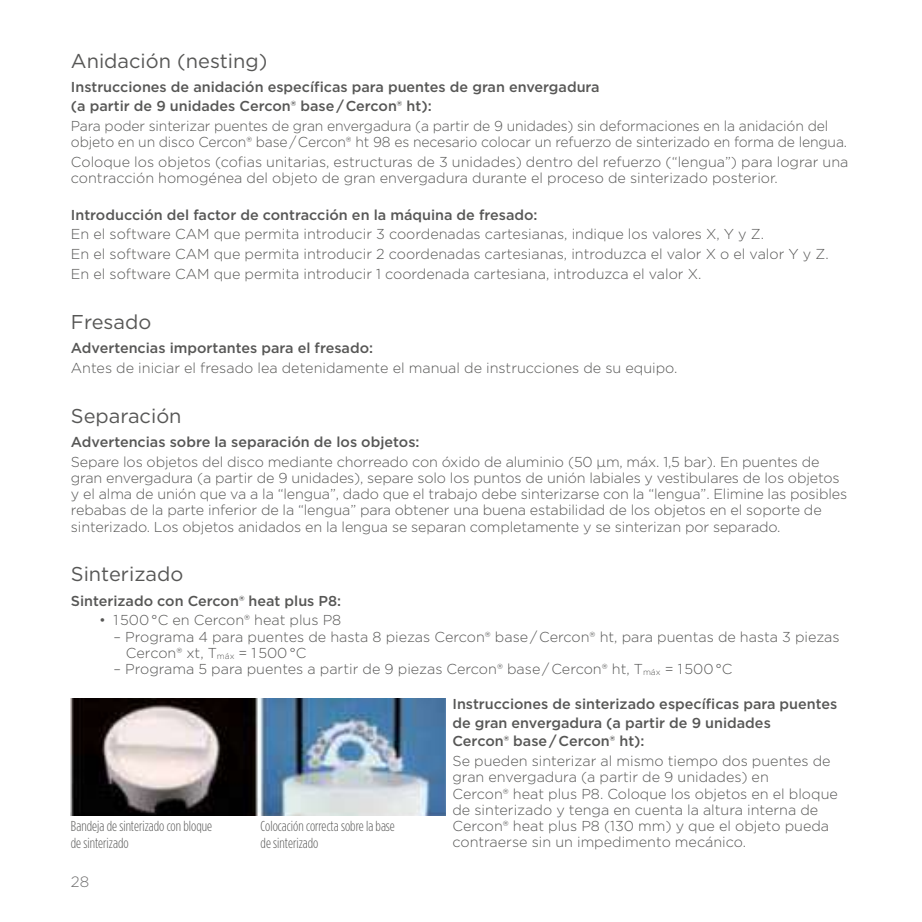
<style>
.page{position:relative;width:922px;height:922px;background:#fff}
.page>*{position:absolute;margin:0;border:0;box-sizing:border-box;transform-origin:0 0}
.t1{font:20px "Gotham";color:#575756}
.t2{font:300 15px "Gotham";color:#706f6f}
.t3{font:300 14.5px/16.2px "Gotham";letter-spacing:-.01em;color:#575756}
.t4{font:500 14.5px/18.8px "Gotham";color:#575756}
.t5{font:300 14.5px/16.2px "Gotham Condensed";color:#575756}
.s1{font-size:8.5px}
</style>
<div class="page">
<img style="left:71px;top:698px;width:374px;height:117px">
<h1 class="t1" style="left:71px;top:48px;width:198px">Anidación (nesting)</h1>
<p class="t4" style="left:71px;top:77px;width:530px">Instrucciones de anidación específicas para puentes de gran envergadura (a partir de 9 unidades Cercon® base / Cercon® ht):</p>
<p class="t3" style="left:71px;top:117px;width:775px">Para poder sinterizar puentes de gran envergadura (a partir de 9 unidades) sin deformaciones en la anidación del objeto en un disco Cercon® base / Cercon® ht 98 es necesario colocar un refuerzo de sinterizado en forma de lengua.</p>
<p class="t3" style="left:71px;top:153px;width:778px">Coloque los objetos (cofias unitarias, estructuras de 3 unidades) dentro del refuerzo (“lengua”) para lograr una contracción homogénea del objeto de gran envergadura durante el proceso de sinterizado posterior.</p>
<p class="t4" style="left:71px;top:205px;width:468px">Introducción del factor de contracción en la máquina de fresado:</p>
<p class="t3" style="left:71px;top:224px;width:756px;line-height:19.8px">En el software CAM que permita introducir 3 coordenadas cartesianas, indique los valores X, Y y Z.<br>En el software CAM que permita introducir 2 coordenadas cartesianas, introduzca el valor X o el valor Y y Z.<br>En el software CAM que permita introducir 1 coordenada cartesiana, introduzca el valor X.</p>
<h1 class="t1" style="left:71px;top:309px;width:82px">Fresado</h1>
<p class="t4" style="left:71px;top:338px;width:304px">Advertencias importantes para el fresado:</p>
<p class="t3" style="left:71px;top:359px;width:605px">Antes de iniciar el fresado lea detenidamente el manual de instrucciones de su equipo.</p>
<h1 class="t1" style="left:71px;top:402px;width:112px">Separación</h1>
<p class="t4" style="left:71px;top:432px;width:350px">Advertencias sobre la separación de los objetos:</p>
<p class="t3" style="left:71px;top:453px;width:777px">Separe los objetos del disco mediante chorreado con óxido de aluminio (50 μm, máx. 1,5 bar). En puentes de gran envergadura (a partir de 9 unidades), separe solo los puntos de unión labiales y vestibulares de los objetos y el alma de unión que va a la “lengua”, dado que el trabajo debe sinterizarse con la “lengua”. Elimine las posibles rebabas de la parte inferior de la “lengua” para obtener una buena estabilidad de los objetos en el soporte de sinterizado. Los objetos anidados en la lengua se separan completamente y se sinterizan por separado.</p>
<h1 class="t1" style="left:71px;top:561px;width:114px">Sinterizado</h1>
<p class="t4" style="left:71px;top:590px;width:272px">Sinterizado con Cercon® heat plus P8:</p>
<p class="t3" style="left:99px;top:611px;width:243px">• 1 500 °C en Cercon® heat plus P8</p>
<p class="t3" style="left:126px;top:627px;width:715px;text-indent:-13px">– Programa 4 para puentes de hasta 8 piezas Cercon® base / Cercon® ht, para puentas de hasta 3 piezas<br>Cercon® xt, T<span class="s1">máx</span> = 1 500 °C</p>
<p class="t3" style="left:113px;top:660px;width:620px">– Programa 5 para puentes a partir de 9 piezas Cercon® base / Cercon® ht, T<span class="s1">máx</span> = 1 500 °C</p>
<p class="t4" style="left:452px;top:694px;width:386px">Instrucciones de sinterizado específicas para puentes de gran envergadura (a partir de 9 unidades<br>Cercon® base / Cercon® ht):</p>
<p class="t3" style="left:452px;top:752px;width:387px">Se pueden sinterizar al mismo tiempo dos puentes de gran envergadura (a partir de 9 unidades) en<br>Cercon® heat plus P8. Coloque los objetos en el bloque de sinterizado y tenga en cuenta la altura interna de Cercon® heat plus P8 (130 mm) y que el objeto pueda contraerse sin un impedimento mecánico.</p>
<p class="t5" style="left:71px;top:817px;width:143px">Bandeja de sinterizado con bloque de sinterizado</p>
<p class="t5" style="left:260px;top:817px;width:136px">Colocación correcta sobre la base de sinterizado</p>
<p class="t2" style="left:71px;top:871px;width:20px">28</p>
</div>
